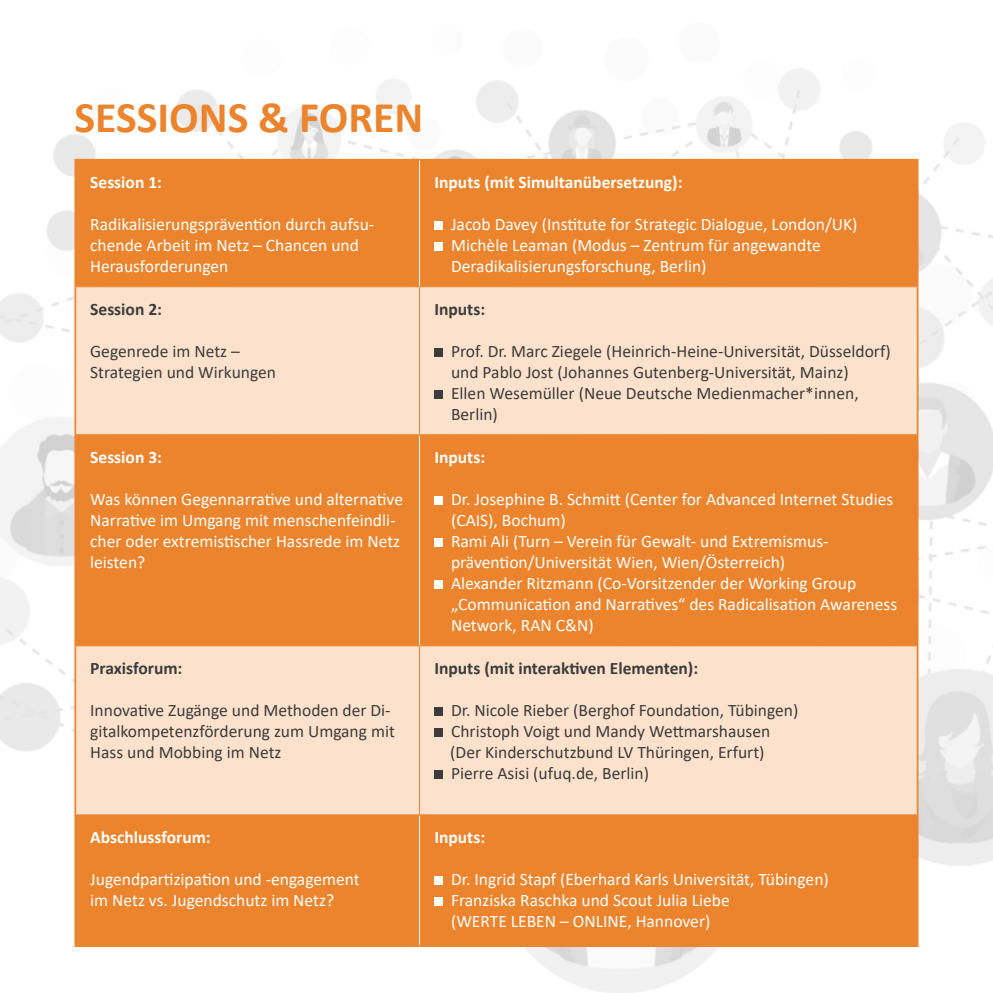
<style>
.page{position:relative;width:993px;height:993px;background:#fff}
.page>*{position:absolute;margin:0;border:0;box-sizing:border-box;transform-origin:0 0}
.t1{font:700 43.75px "Calibri";color:#eb842d}
.t2{font:17.5px/21px "Calibri";color:#fff}
.t3{font:17.5px/21px "Calibri";color:#3c3c3b}
.t4{font:700 17.5px "Calibri";color:#fff}
.t5{font:700 17.5px "Calibri";color:#3c3c3b}
</style>
<div class="page">
<img style="left:0;top:69px;width:992px;height:923px">
<div style="left:76px;top:160px;width:840px;height:126px;background:#eb842d"></div>
<div style="left:76px;top:287px;width:840px;height:147px;background:#fce2cc"></div>
<svg style="left:76px;top:435px;width:840px;height:509px;fill:#eb842d"></svg>
<hr style="left:419px;top:160px;width:1px;height:126px;background:#fff">
<hr style="left:419px;top:435px;width:1px;height:210px;background:#fff">
<hr style="left:419px;top:815px;width:1px;height:129px;background:#fff">
<hr style="left:74px;top:159px;width:345px;height:1px;background:#eb842d">
<hr style="left:74px;top:160px;width:2px;height:127px;background:#eb842d">
<hr style="left:419px;top:159px;width:499px;height:1px;background:#eb842d">
<hr style="left:916px;top:160px;width:2px;height:127px;background:#eb842d">
<hr style="left:74px;top:287px;width:2px;height:147px;background:#eb842d">
<hr style="left:916px;top:287px;width:2px;height:147px;background:#eb842d">
<hr style="left:74px;top:434px;width:2px;height:211px;background:#eb842d">
<hr style="left:916px;top:434px;width:2px;height:211px;background:#eb842d">
<hr style="left:74px;top:645px;width:2px;height:169px;background:#eb842d">
<hr style="left:916px;top:645px;width:2px;height:169px;background:#eb842d">
<hr style="left:74px;top:814px;width:2px;height:130px;background:#eb842d">
<hr style="left:916px;top:814px;width:2px;height:130px;background:#eb842d">
<hr style="left:74px;top:944px;width:345px;height:2px;background:#eb842d">
<hr style="left:419px;top:944px;width:499px;height:2px;background:#eb842d">
<hr style="left:419px;top:287px;width:1px;height:147px;background:#eb842d">
<hr style="left:419px;top:646px;width:1px;height:168px;background:#eb842d">
<hr style="left:76px;top:286px;width:343px;height:1px;background:#eb842d">
<hr style="left:419px;top:286px;width:497px;height:1px;background:#eb842d">
<hr style="left:76px;top:434px;width:343px;height:1px;background:#eb842d">
<hr style="left:419px;top:434px;width:497px;height:1px;background:#eb842d">
<hr style="left:76px;top:645px;width:343px;height:1px;background:#eb842d">
<hr style="left:419px;top:645px;width:497px;height:1px;background:#eb842d">
<hr style="left:76px;top:814px;width:343px;height:1px;background:#eb842d">
<hr style="left:419px;top:814px;width:497px;height:1px;background:#eb842d">
<div style="left:434px;top:221px;width:9px;height:9px;background:#fff"></div>
<div style="left:434px;top:242px;width:9px;height:9px;background:#fff"></div>
<div style="left:434px;top:348px;width:9px;height:9px;background:#3c3c3b"></div>
<div style="left:434px;top:390px;width:9px;height:9px;background:#3c3c3b"></div>
<div style="left:434px;top:496px;width:9px;height:8px;background:#fff"></div>
<div style="left:434px;top:538px;width:9px;height:8px;background:#fff"></div>
<div style="left:434px;top:580px;width:9px;height:8px;background:#fff"></div>
<div style="left:434px;top:707px;width:9px;height:8px;background:#3c3c3b"></div>
<div style="left:434px;top:728px;width:9px;height:8px;background:#3c3c3b"></div>
<div style="left:434px;top:770px;width:9px;height:8px;background:#3c3c3b"></div>
<div style="left:434px;top:875px;width:9px;height:9px;background:#fff"></div>
<div style="left:434px;top:896px;width:9px;height:9px;background:#fff"></div>
<h1 class="t1" style="left:74px;top:87px;width:350px">SESSIONS &amp; FOREN</h1>
<p class="t4" style="left:90px;top:169px;width:73px">Session 1:</p>
<p class="t2" style="left:90px;top:213px;width:285px">Radikalisierungsprävention durch aufsu&shy;chende Arbeit im Netz – Chancen und<br>Herausforderungen</p>
<p class="t5" style="left:90px;top:296px;width:73px">Session 2:</p>
<p class="t3" style="left:90px;top:340px;width:187px">Gegenrede im Netz –<br>Strategien und Wirkungen</p>
<p class="t4" style="left:90px;top:444px;width:73px">Session 3:</p>
<p class="t2" style="left:90px;top:488px;width:314px">Was können Gegennarrative und alternative Narrative im Umgang mit menschenfeindli&shy;cher oder extremistischer Hassrede im Netz leisten?</p>
<p class="t5" style="left:90px;top:655px;width:94px">Praxisforum:</p>
<p class="t3" style="left:90px;top:699px;width:306px">Innovative Zugänge und Methoden der Di&shy;gitalkompetenzförderung zum Umgang mit<br>Hass und Mobbing im Netz</p>
<p class="t4" style="left:434px;top:169px;width:249px">Inputs (mit Simultanübersetzung):</p>
<p class="t2" style="left:451px;top:213px;width:408px">Jacob Davey (Institute for Strategic Dialogue, London/UK)<br>Michèle Leaman (Modus – Zentrum für angewandte<br>Deradikalisierungsforschung, Berlin)</p>
<p class="t5" style="left:434px;top:296px;width:52px">Inputs:</p>
<p class="t3" style="left:451px;top:340px;width:441px">Prof. Dr. Marc Ziegele (Heinrich-Heine-Universität, Düsseldorf) und Pablo Jost (Johannes Gutenberg-Universität, Mainz)<br>Ellen Wesemüller (Neue Deutsche Medienmacher*innen, Berlin)</p>
<p class="t4" style="left:434px;top:444px;width:52px">Inputs:</p>
<p class="t2" style="left:451px;top:488px;width:447px">Dr. Josephine B. Schmitt (Center for Advanced Internet Studies (CAIS), Bochum)<br>Rami Ali (Turn – Verein für Gewalt- und Extremismus&shy;prävention/Universität Wien, Wien/Österreich)<br>Alexander Ritzmann (Co-Vorsitzender der Working Group „Communication and Narratives“ des Radicalisation Awareness Network, RAN C&amp;N)</p>
<p class="t5" style="left:434px;top:655px;width:265px">Inputs (mit interaktiven Elementen):</p>
<p class="t3" style="left:450px;top:699px;width:349px">Dr. Nicole Rieber (Berghof Foundation, Tübingen)<br>Christoph Voigt und Mandy Wettmarshausen (Der Kinderschutzbund LV Thüringen, Erfurt)<br>Pierre Asisi (ufuq.de, Berlin)</p>
<p class="t4" style="left:90px;top:824px;width:122px">Abschlussforum:</p>
<p class="t2" style="left:90px;top:867px;width:271px">Jugendpartizipation und -engagement im Netz vs. Jugendschutz im Netz?</p>
<p class="t4" style="left:434px;top:824px;width:52px">Inputs:</p>
<p class="t2" style="left:451px;top:867px;width:379px">Dr. Ingrid Stapf (Eberhard Karls Universität, Tübingen)<br>Franziska Raschka und Scout Julia Liebe<br>(WERTE LEBEN – ONLINE, Hannover)</p>
</div>
